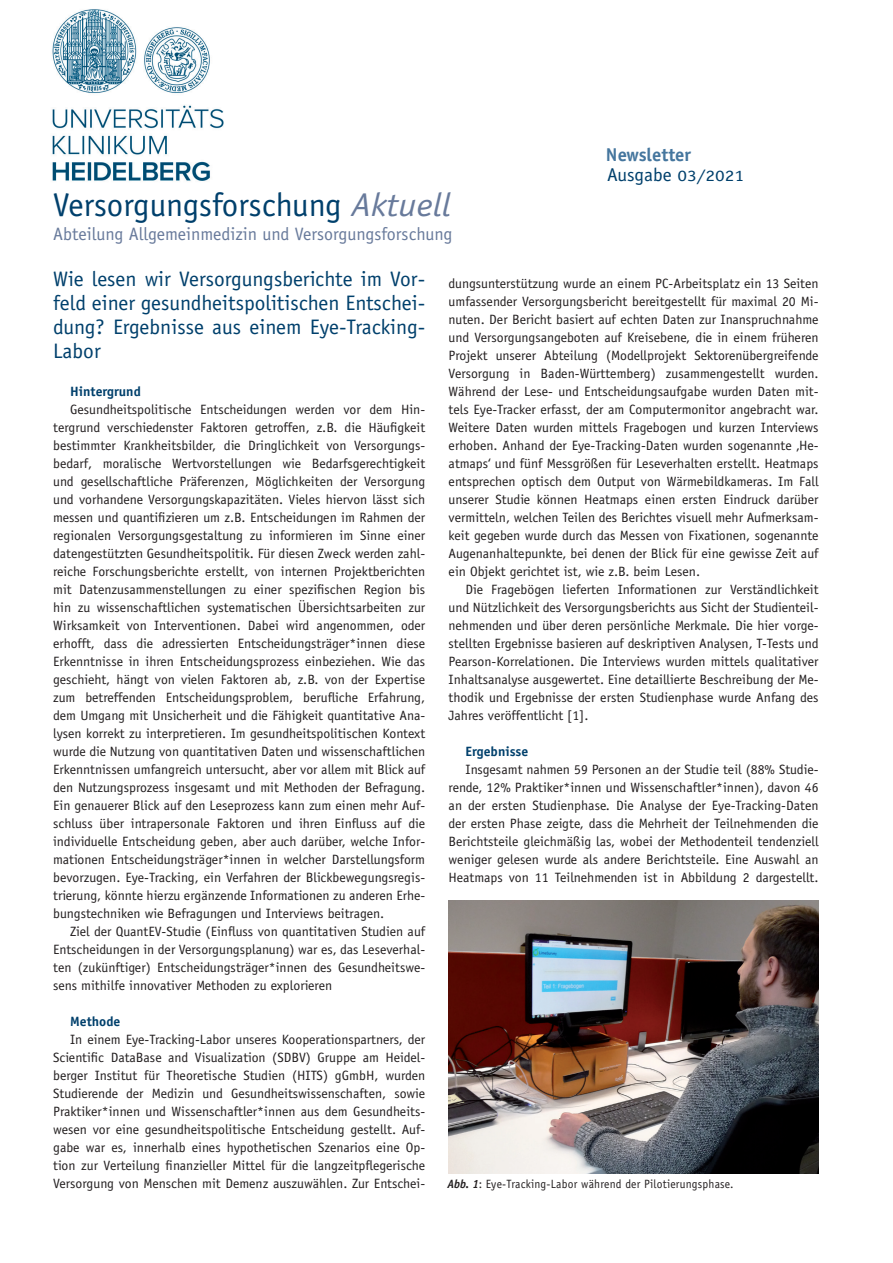
<style>
.page{position:relative;width:893px;height:1263px;background:#fff}
.page>*{position:absolute;margin:0;border:0;box-sizing:border-box;transform-origin:0 0}
.t1{font:33px "Officina Sans";color:#00406c}
.t2{font:21px/24px "Officina Sans";color:#00406c;text-align:justify}
.t3{font:18.6px "Officina Sans";color:#00406c;scale:1.04 1}
.t4{font:700 18.6px "Officina Sans";color:#45769e}
.t5{font:18px "Officina Sans";color:#687a9b}
.t6{font:13.5px/18px "Officina Sans";color:#231f20;text-align:justify}
.t7{font:700 13.5px "Officina Sans";color:#00406c}
.t8{font:12px "Officina Sans";letter-spacing:.02em;color:#231f20;scale:.96 1}
.s1{font-style:italic;color:#687a9b}
.s2{font-size:15.75px}
.s3{font-weight:700;font-style:italic}
</style>
<div class="page">
<img style="left:52px;top:9px;width:172px;height:172px">
<img style="left:449px;top:900px;width:370px;height:274px">
<h3 class="t4" style="left:606px;top:143px;width:87px">Newsletter</h3>
<h1 class="t1" style="left:53px;top:186px;width:399px">Versorgungsforschung <span class="s1">Aktuell</span></h1>
<h3 class="t5" style="left:53px;top:223px;width:401px">Abteilung Allgemeinmedizin und Versorgungsforschung</h3>
<h3 class="t3" style="left:607px;top:164px;width:133px">Ausgabe <span class="s2">03/2021</span></h3>
<h2 class="t2" style="left:53px;top:267px;width:374px">Wie lesen wir Versorgungsberichte im Vor&shy;feld einer gesundheitspolitischen Entschei&shy;dung? Ergebnisse aus einem Eye-Tracking-Labor</h2>
<p class="t7" style="left:70px;top:383px;width:72px">Hintergrund</p>
<p class="t6" style="left:53px;top:400px;width:374px;text-indent:17px">Gesundheitspolitische Entscheidungen werden vor dem Hin&shy;tergrund verschiedenster Faktoren getroffen, z.B. die Häufigkeit bestimmter Krankheitsbilder, die Dringlichkeit von Versorgungs&shy;bedarf, moralische Wertvorstellungen wie Bedarfsgerechtigkeit und gesellschaftliche Präferenzen, Möglichkeiten der Versorgung und vorhandene Versorgungskapazitäten. Vieles hiervon lässt sich messen und quantifizieren um z.B. Entscheidungen im Rahmen der regionalen Versorgungsgestaltung zu informieren im Sinne einer datengestützten Gesundheitspolitik. Für diesen Zweck werden zahl&shy;reiche Forschungsberichte erstellt, von internen Projektberichten mit Datenzusammenstellungen zu einer spezifischen Region bis hin zu wissenschaftlichen systematischen Übersichtsarbeiten zur Wirksamkeit von Interventionen. Dabei wird angenommen, oder erhofft, dass die adressierten Entscheidungsträger*innen diese Erkenntnisse in ihren Entscheidungsprozess einbeziehen. Wie das geschieht, hängt von vielen Faktoren ab, z.B. von der Expertise zum betreffenden Entscheidungsproblem, berufliche Erfahrung, dem Umgang mit Unsicherheit und die Fähigkeit quantitative Ana&shy;lysen korrekt zu interpretieren. Im gesundheitspolitischen Kontext wurde die Nutzung von quantitativen Daten und wissenschaftlichen Erkenntnissen umfangreich untersucht, aber vor allem mit Blick auf den Nutzungsprozess insgesamt und mit Methoden der Befragung.<br>Ein genauerer Blick auf den Leseprozess kann zum einen mehr Auf&shy;schluss über intrapersonale Faktoren und ihren Einfluss auf die individuelle Entscheidung geben, aber auch darüber, welche Infor&shy;mationen Entscheidungsträger*innen in welcher Darstellungsform bevorzugen. Eye-Tracking, ein Verfahren der Blickbewegungsregis&shy;trierung, könnte hierzu ergänzende Informationen zu anderen Erhe&shy;bungstechniken wie Befragungen und Interviews beitragen.</p>
<p class="t6" style="left:53px;top:922px;width:374px;text-indent:17px">Ziel der QuantEV-Studie (Einfluss von quantitativen Studien auf Entscheidungen in der Versorgungsplanung) war es, das Leseverhal&shy;ten (zukünftiger) Entscheidungsträger*innen des Gesundheitswe&shy;sens mithilfe innovativer Methoden zu explorieren</p>
<p class="t7" style="left:70px;top:1013px;width:52px">Methode</p>
<p class="t6" style="left:53px;top:1030px;width:374px;text-indent:17px">In einem Eye-Tracking-Labor unseres Kooperationspartners, der Scientific DataBase and Visualization (SDBV) Gruppe am Heidel&shy;berger Institut für Theoretische Studien (HITS) gGmbH, wurden Studierende der Medizin und Gesundheitswissenschaften, sowie Praktiker*innen und Wissenschaftler*innen aus dem Gesundheits&shy;wesen vor eine gesundheitspolitische Entscheidung gestellt. Auf&shy;gabe war es, innerhalb eines hypothetischen Szenarios eine Op&shy;tion zur Verteilung finanzieller Mittel für die langzeitpflegerische Versorgung von Menschen mit Demenz auszuwählen. Zur Entschei-</p>
<p class="t6" style="left:449px;top:274px;width:371px">dungsunterstützung wurde an einem PC-Arbeitsplatz ein 13 Seiten umfassender Versorgungsbericht bereitgestellt für maximal 20 Mi&shy;nuten. Der Bericht basiert auf echten Daten zur Inanspruchnahme und Versorgungsangeboten auf Kreisebene, die in einem früheren Projekt unserer Abteilung (Modellprojekt Sektorenübergreifende Versorgung in Baden-Württemberg) zusammengestellt wurden.<br>Während der Lese- und Entscheidungsaufgabe wurden Daten mit&shy;tels Eye-Tracker erfasst, der am Computermonitor angebracht war.<br>Weitere Daten wurden mittels Fragebogen und kurzen Interviews erhoben. Anhand der Eye-Tracking-Daten wurden sogenannte ‚He&shy;atmaps‘ und fünf Messgrößen für Leseverhalten erstellt. Heatmaps entsprechen optisch dem Output von Wärmebildkameras. Im Fall unserer Studie können Heatmaps einen ersten Eindruck darüber vermitteln, welchen Teilen des Berichtes visuell mehr Aufmerksam&shy;keit gegeben wurde durch das Messen von Fixationen, sogenannte Augenanhaltepunkte, bei denen der Blick für eine gewisse Zeit auf ein Objekt gerichtet ist, wie z.B. beim Lesen.</p>
<p class="t6" style="left:449px;top:580px;width:371px;text-indent:17px">Die Fragebögen lieferten Informationen zur Verständlichkeit und Nützlichkeit des Versorgungsberichts aus Sicht der Studienteil&shy;nehmenden und über deren persönliche Merkmale. Die hier vorge&shy;stellten Ergebnisse basieren auf deskriptiven Analysen, T-Tests und Pearson-Korrelationen. Die Interviews wurden mittels qualitativer Inhaltsanalyse ausgewertet. Eine detaillierte Beschreibung der Me&shy;thodik und Ergebnisse der ersten Studienphase wurde Anfang des Jahres veröffentlicht [1].</p>
<p class="t7" style="left:466px;top:743px;width:64px">Ergebnisse</p>
<p class="t6" style="left:449px;top:760px;width:371px;text-indent:17px">Insgesamt nahmen 59 Personen an der Studie teil (88% Studie&shy;rende, 12% Praktiker*innen und Wissenschaftler*innen), davon 46 an der ersten Studienphase. Die Analyse der Eye-Tracking-Daten der ersten Phase zeigte, dass die Mehrheit der Teilnehmenden die Berichtsteile gleichmäßig las, wobei der Methodenteil tendenziell weniger gelesen wurde als andere Berichtsteile. Eine Auswahl an Heatmaps von 11 Teilnehmenden ist in Abbildung 2 dargestellt.</p>
<p class="t8" style="left:448px;top:1176px;width:299px"><span class="s3">Abb. 1</span>: Eye-Tracking-Labor während der Pilotierungsphase.</p>
</div>
